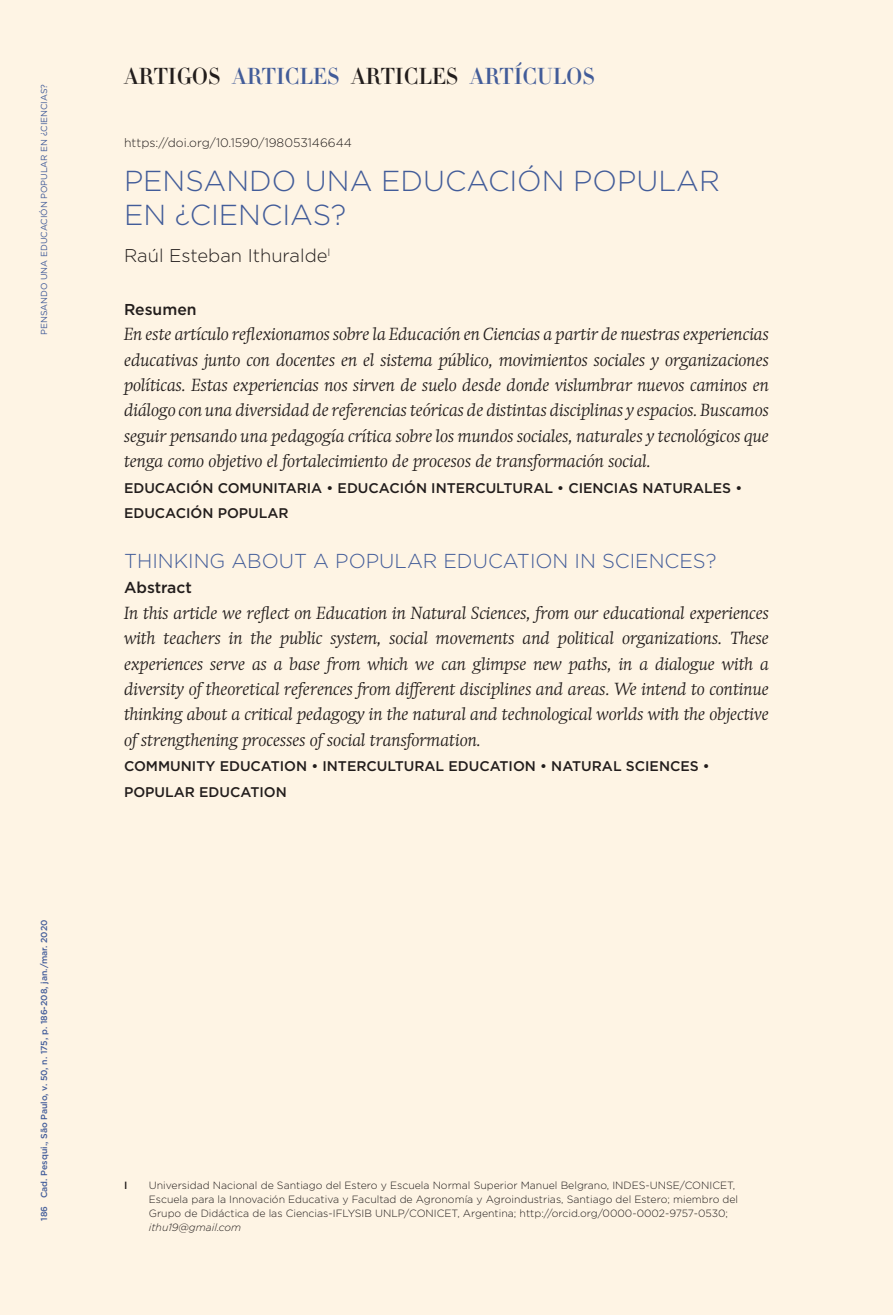
<style>
.page{position:relative;width:893px;height:1315px;background:#fef4e4}
.page>*{position:absolute;margin:0;border:0;box-sizing:border-box;transform-origin:0 0}
.AberturaTitulo{font:300 28.88px/34.1px "Gotham HTF";color:#4361ac}
.AberturaSessao{font:500 22.75px "Didot HTF 11";color:#4361ac}
.AberturaTitulo2{font:300 20.12px "Gotham HTF";color:#4361ac}
.AberturaAutor{font:300 18.38px "Gotham HTF";color:#231f20}
.AberturaResumoCorpo{font:italic 300 17.5px/25.4px "Swift";color:#231f20;text-align:justify}
.AberturaResumoSub2{font:500 15.75px "Gotham HTF";color:#231f20}
.AberturaResumoSub{font:500 15.75px "Gotham HTF";color:#231f20}
.AberturaResumoRodape{font:500 14px/25.4px "Gotham HTF";color:#231f20}
.AberturaDOI{font:300 12.25px "Gotham HTF";color:#231f20}
.NotaRodape{font:300 10.5px/14px "Gotham HTF";color:#231f20}
.NotaRodape-2{font:500 10.5px "Gotham HTF";color:#231f20}
.t1{font:500 8.75px "Gotham HTF";color:#4361ac}
.t2{font:8.75px "Gotham HTF";color:#4361ac}
.s1{color:#231f20}
.s2{font-style:italic}
</style>
<div class="page">
<p class="t2" style="left:39px;top:335px;width:252px;rotate:-90deg">PENSANDO UNA EDUCACIÓN POPULAR EN ¿CIENCIAS?</p>
<p class="t1" style="left:39px;top:1220px;width:302px;rotate:-90deg">186 Cad. Pesqui., São Paulo, v. 50, n. 175, p. 186-208, jan./mar. 2020</p>
<p class="AberturaSessao" style="left:124px;top:62px;width:472px"><span class="s1">ARTIGOS</span> ARTICLES <span class="s1">ARTICLES</span> ARTÍCULOS</p>
<p class="AberturaDOI" style="left:124px;top:136px;width:230px">https://doi.org/10.1590/198053146644</p>
<p class="AberturaTitulo" style="left:124px;top:164px;width:597px">PENSANDO UNA EDUCACIÓN POPULAR<br>EN ¿CIENCIAS?</p>
<p class="AberturaAutor" style="left:124px;top:246px;width:208px">Raúl Esteban Ithuralde<sup>I</sup></p>
<p class="AberturaResumoSub" style="left:124px;top:300px;width:74px">Resumen</p>
<p class="AberturaResumoCorpo" style="left:124px;top:321px;width:646px">En este artículo reflexionamos sobre la Educación en Ciencias a partir de nuestras experiencias educativas junto con docentes en el sistema público, movimientos sociales y organizaciones políticas. Estas experiencias nos sirven de suelo desde donde vislumbrar nuevos caminos en diálogo con una diversidad de referencias teóricas de distintas disciplinas y espacios. Buscamos seguir pensando una pedagogía crítica sobre los mundos sociales, naturales y tecnológicos que tenga como objetivo el fortalecimiento de procesos de transformación social.</p>
<p class="AberturaResumoRodape" style="left:124px;top:474px;width:620px">EDUCACIÓN COMUNITARIA • EDUCACIÓN INTERCULTURAL • CIENCIAS NATURALES •<br>EDUCACIÓN POPULAR</p>
<p class="AberturaTitulo2" style="left:124px;top:550px;width:594px">THINKING ABOUT A POPULAR EDUCATION IN SCIENCES?</p>
<p class="AberturaResumoSub2" style="left:124px;top:579px;width:69px">Abstract</p>
<p class="AberturaResumoCorpo" style="left:124px;top:600px;width:646px">In this article we reflect on Education in Natural Sciences, from our educational experiences with teachers in the public system, social movements and political organizations. These experiences serve as a base from which we can glimpse new paths, in a dialogue with a diversity of theoretical references from different disciplines and areas. We intend to continue thinking about a critical pedagogy in the natural and technological worlds with the objective of strengthening processes of social transformation.</p>
<p class="AberturaResumoRodape" style="left:124px;top:753px;width:587px">COMMUNITY EDUCATION • INTERCULTURAL EDUCATION • NATURAL SCIENCES •<br>POPULAR EDUCATION</p>
<p class="NotaRodape-2" style="left:124px;top:1179px;width:5px">I</p>
<p class="NotaRodape" style="left:149px;top:1177px;width:591px">Universidad Nacional de Santiago del Estero y Escuela Normal Superior Manuel Belgrano, INDES-UNSE/CONICET, Escuela para la Innovación Educativa y Facultad de Agronomía y Agroindustrias, Santiago del Estero; miembro del Grupo de Didáctica de las Ciencias-IFLYSIB UNLP/CONICET, Argentina; http://orcid.org/0000-0002-9757-0530; <span class="s2">ithu19@gmail.com</span></p>
</div>
